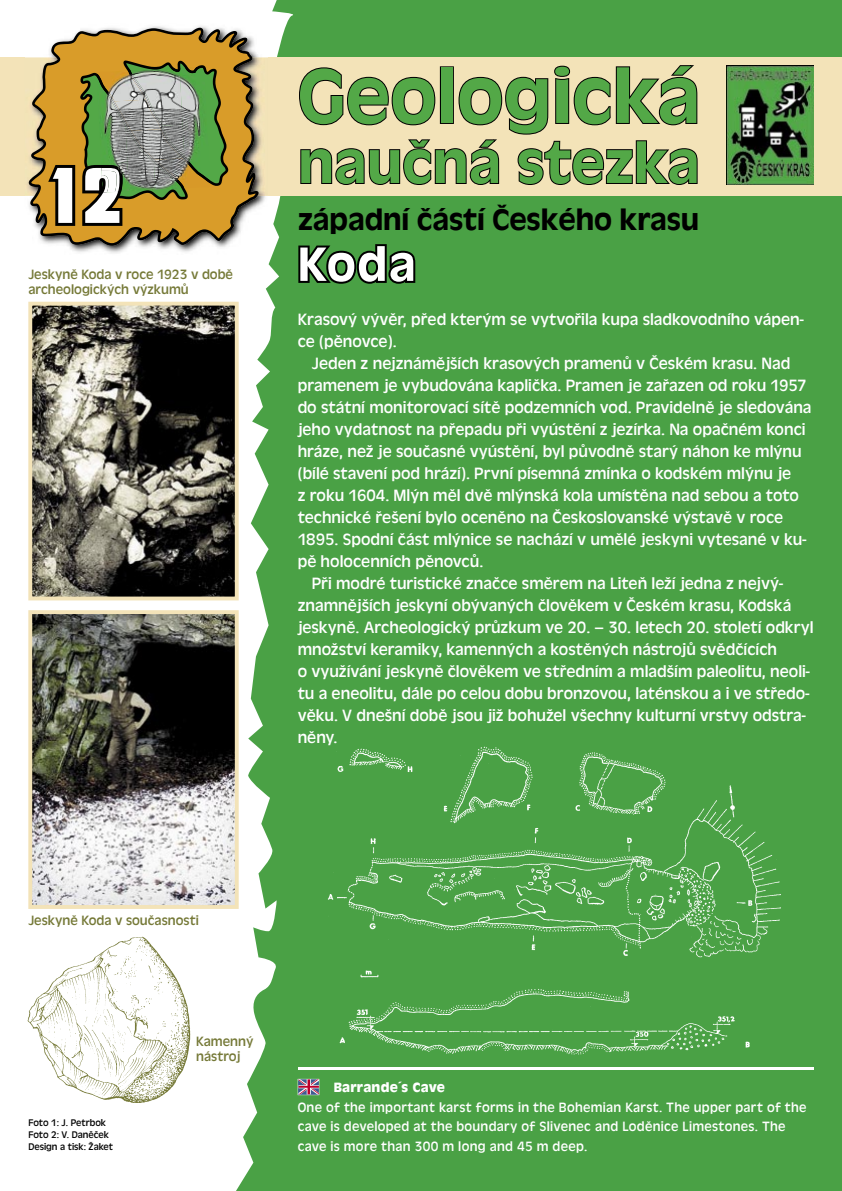
<style>
.page{position:relative;width:842px;height:1191px;background:#fff}
.page>*{position:absolute;margin:0;border:0;box-sizing:border-box;transform-origin:0 0}
.t1{font:82.4px "Futura Display POT";color:#fff}
.t2{font:500 80px "Antique Olive TOT";color:#53a847}
.t3{font:500 60px "Antique Olive TOT";color:#53a847}
.t4{font:500 50px "Antique Olive TOT";color:#fff}
.t5{font:500 31px "Antique Olive TOT";letter-spacing:-.005em;color:#000}
.t6{font:17px/22px "Antique Olive TOT";color:#fff}
.t7{font:14px/19.5px "Antique Olive TOT";letter-spacing:.02em;color:#fff}
.t8{font:14px/15px "Antique Olive TOT";color:#757937}
.t9{font:700 14px "Antique Olive TOT";letter-spacing:.02em;color:#fff}
.t10{font:10px/12px "Antique Olive TOT";color:#000}
</style>
<div class="page">
<div style="left:223px;top:0;width:619px;height:1191px;background:#4aa145"></div>
<div style="left:0;top:58px;width:842px;height:138px;background:#f3e3b8"></div>
<img style="left:727px;top:65px;width:87px;height:119px">
<svg style="left:299px;top:65px;width:399px;height:120px"></svg>
<svg style="left:296px;top:242px;width:121px;height:44px;background:#265424"></svg>
<hr style="left:298px;top:1067px;width:516px;height:2px;background:#fff">
<img style="left:25px;top:23px;width:243px;height:222px">
<img style="left:25px;top:58px;width:243px;height:138px">
<svg style="left:29px;top:28px;width:230px;height:218px;fill:#d99c29"></svg>
<svg style="left:48px;top:60px;width:180px;height:166px;background:#a18024"></svg>
<img style="left:96px;top:66px;width:115px;height:127px">
<svg style="left:298px;top:1078px;width:21px;height:17px"></svg>
<img style="left:312px;top:733px;width:469px;height:327px">
<svg style="left:28px;top:302px;width:211px;height:298px;background:#615e54"></svg>
<svg style="left:28px;top:610px;width:211px;height:299px;background:#7d7c76"></svg>
<img style="left:27px;top:936px;width:164px;height:167px">
<h1 class="t1" style="left:53px;top:155px;width:69px">12</h1>
<p class="t8" style="left:28px;top:267px;width:206px">Jeskyně Koda v roce 1923 v době archeologických výzkumů</p>
<h2 class="t2" style="left:298px;top:51px;width:404px">Geologická</h2>
<h3 class="t3" style="left:298px;top:129px;width:403px">naučná stezka</h3>
<h3 class="t5" style="left:298px;top:202px;width:402px">západní částí Českého krasu</h3>
<h3 class="t4" style="left:298px;top:236px;width:120px">Koda</h3>
<p class="t6" style="left:298px;top:308px;width:508px">Krasový vývěr, před kterým se vytvořila kupa sladkovodního vápen&shy;ce (pěnovce).</p>
<p class="t6" style="left:312px;top:352px;width:480px">Jeden z nejznámějších krasových pramenů v Českém krasu. Nad</p>
<p class="t6" style="left:298px;top:374px;width:511px">pramenem je vybudována kaplička. Pramen je zařazen od roku 1957</p>
<p class="t6" style="left:298px;top:396px;width:515px">do státní monitorovací sítě podzemních vod. Pravidelně je sledována</p>
<p class="t6" style="left:298px;top:418px;width:510px">jeho vydatnost na přepadu při vyústění z jezírka. Na opačném konci</p>
<p class="t6" style="left:298px;top:440px;width:505px">hráze, než je současné vyústění, byl původně starý náhon ke mlýnu</p>
<p class="t6" style="left:298px;top:462px;width:495px">(bílé stavení pod hrází). První písemná zmínka o kodském mlýnu je</p>
<p class="t6" style="left:298px;top:484px;width:503px">z roku 1604. Mlýn měl dvě mlýnská kola umístěna nad sebou a toto</p>
<p class="t6" style="left:298px;top:506px;width:487px">technické řešení bylo oceněno na Českoslovanské výstavě v roce</p>
<p class="t6" style="left:298px;top:528px;width:510px">1895. Spodní část mlýnice se nachází v umělé jeskyni vytesané v ku-</p>
<p class="t6" style="left:298px;top:550px;width:187px">pě holocenních pěnovců.</p>
<p class="t6" style="left:312px;top:572px;width:473px">Při modré turistické značce směrem na Liteň leží jedna z nejvý-</p>
<p class="t6" style="left:298px;top:594px;width:495px">znamnějších jeskyní obývaných člověkem v Českém krasu, Kodská</p>
<p class="t6" style="left:298px;top:616px;width:517px">jeskyně. Archeologický průzkum ve 20. – 30. letech 20. století odkryl</p>
<p class="t6" style="left:298px;top:638px;width:481px">množství keramiky, kamenných a kostěných nástrojů svědčících</p>
<p class="t6" style="left:298px;top:660px;width:514px">o využívání jeskyně člověkem ve středním a mladším paleolitu, neoli-</p>
<p class="t6" style="left:298px;top:682px;width:513px">tu a eneolitu, dále po celou dobu bronzovou, laténskou a i ve středo-</p>
<p class="t6" style="left:298px;top:704px;width:510px">věku. V dnešní době jsou již bohužel všechny kulturní vrstvy odstra-</p>
<p class="t6" style="left:298px;top:726px;width:41px">něny.</p>
<p class="t8" style="left:28px;top:913px;width:172px">Jeskyně Koda v současnosti</p>
<p class="t10" style="left:28px;top:1116px;width:86px">Foto 1: J. Petrbok<br>Foto 2: V. Daněček<br>Design a tisk: Žaket</p>
<p class="t8" style="left:196px;top:1034px;width:59px">Kamenný nástroj</p>
<p class="t9" style="left:334px;top:1079px;width:113px">Barrande´s Cave</p>
<p class="t7" style="left:298px;top:1097px;width:510px">One of the important karst forms in the Bohemian Karst. The upper part of the cave is developed at the boundary of Slivenec and Loděnice Limestones. The cave is more than 300 m long and 45 m deep.</p>
</div>
